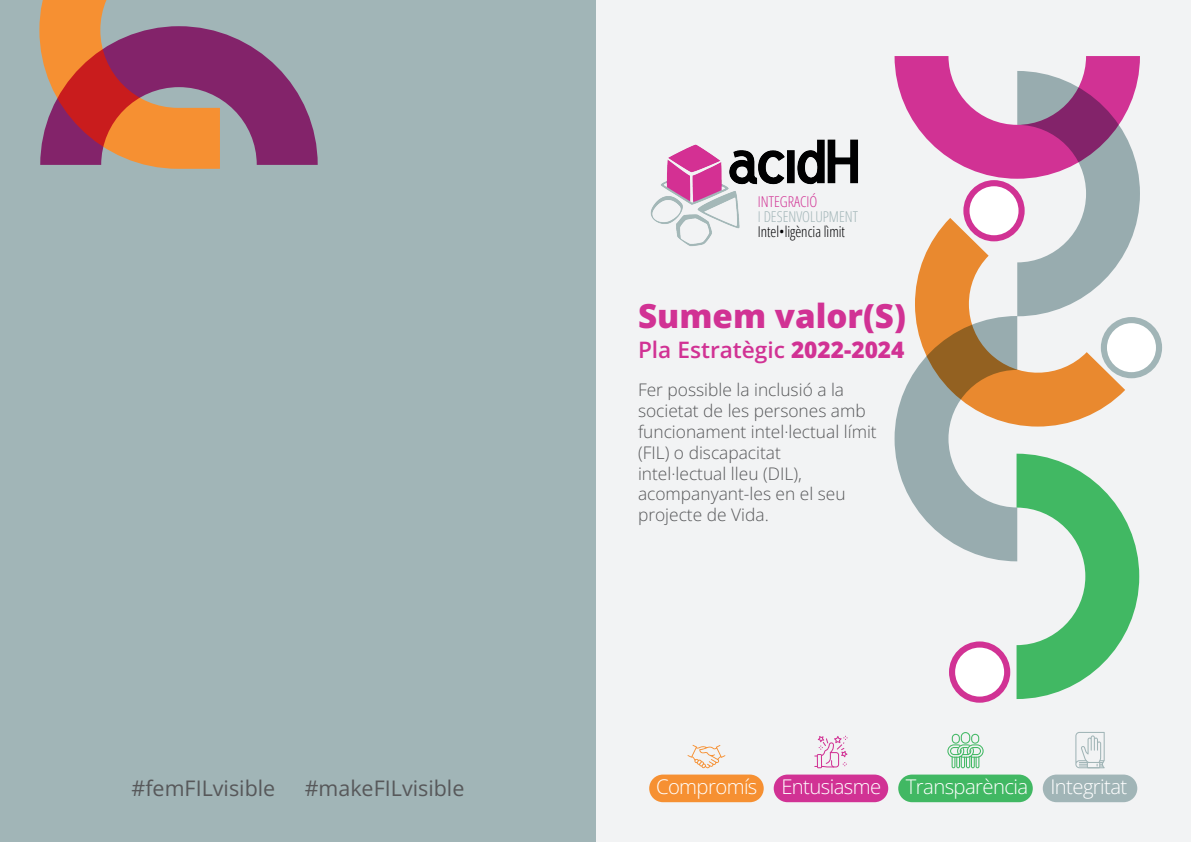
<style>
.page{position:relative;width:1191px;height:842px;background:#fff}
.page>*{position:absolute;margin:0;border:0;box-sizing:border-box;transform-origin:0 0}
.t1{font:800 33.1px "Open Sans";color:#d13294}
.t2{font:600 22.7px "Open Sans";color:#d13294}
.t3{font:21.5px "Open Sans";color:#57585a}
.t4{font:300 20.3px "Open Sans";letter-spacing:-.03em;color:#fff}
.t5{font:300 17.4px/20.8px "Open Sans";color:#57585a}
.t6{font:300 14.9px "Open Sans Condensed";color:#000002}
.t7{font:300 14.9px "Open Sans Condensed";color:#a1b5b7}
.t8{font:300 14.9px "Open Sans Condensed";color:#d13294}
.s1{font-weight:800}
</style>
<div class="page">
<div style="left:595px;top:0;width:596px;height:842px;background:#f2f3f4"></div>
<div style="left:0;top:0;width:595px;height:842px;background:#a1b5b7"></div>
<div style="left:649px;top:774px;width:114px;height:28px;background:#f69032;border-radius:14px"></div>
<div style="left:773px;top:774px;width:115px;height:28px;background:#d13294;border-radius:14px"></div>
<div style="left:1042px;top:774px;width:95px;height:28px;background:#a1b5b7;border-radius:14px"></div>
<div style="left:898px;top:774px;width:134px;height:28px;background:#41b863;border-radius:14px"></div>
<img style="left:650px;top:139px;width:208px;height:107px">
<svg style="left:894px;top:56px;width:246px;height:643px"></svg>
<div style="left:963px;top:180px;width:61px;height:61px;background:#d13294;border-radius:50%"></div>
<div style="left:969px;top:186px;width:49px;height:49px;background:#fff;border-radius:50%"></div>
<div style="left:1100px;top:317px;width:62px;height:61px;background:#a1b5b7;border-radius:50%"></div>
<div style="left:1107px;top:323px;width:49px;height:49px;background:#fff;border-radius:50%"></div>
<svg style="left:949px;top:641px;width:61px;height:62px"></svg>
<div style="left:955px;top:648px;width:49px;height:48px;background:#fff;border-radius:50%"></div>
<svg style="left:39px;top:0;width:279px;height:169px"></svg>
<svg style="left:687px;top:745px;width:38px;height:24px"></svg>
<svg style="left:814px;top:736px;width:33px;height:32px"></svg>
<svg style="left:947px;top:732px;width:36px;height:36px"></svg>
<svg style="left:1075px;top:732px;width:29px;height:36px"></svg>
<p class="t3" style="left:132px;top:774px;width:145px">#femFILvisible</p>
<p class="t3" style="left:305px;top:774px;width:161px">#makeFILvisible</p>
<p class="t8" style="left:758px;top:191px;width:61px">INTEGRACIÓ</p>
<p class="t7" style="left:758px;top:206px;width:102px">I DESENVOLUPMENT</p>
<p class="t6" style="left:758px;top:221px;width:89px">Intel•ligència lìmit</p>
<h1 class="t1" style="left:638px;top:293px;width:269px">Sumem valor(S)</h1>
<h2 class="t2" style="left:638px;top:334px;width:268px">Pla Estratègic <span class="s1">2022-2024</span></h2>
<p class="t5" style="left:638px;top:379px;width:240px">Fer possible la inclusió a la societat de les persones amb funcionament intel·lectual límit (FIL) o discapacitat<br>intel·lectual lleu (DIL), acompanyant-les en el seu projecte de Vida.</p>
<p class="t4" style="left:656px;top:773px;width:473px">Compromís Entusiasme Transparència Integritat</p>
</div>
